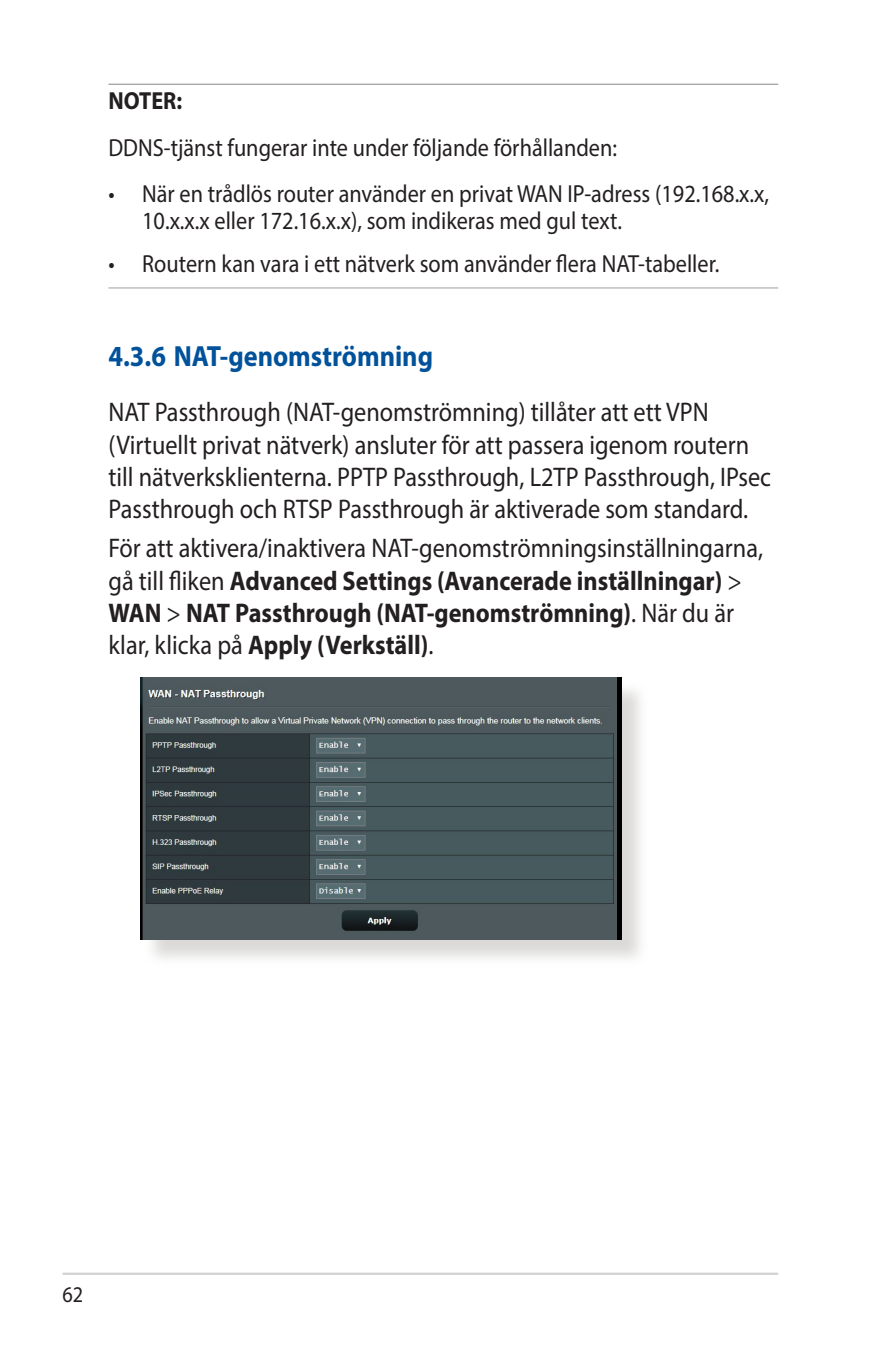
<style>
.page{position:relative;width:893px;height:1346px;background:#fff}
.page>*{position:absolute;margin:0;border:0;box-sizing:border-box;transform-origin:0 0}
.t1{font:700 29.25px "Myriad Pro";color:#01529a;scale:.9 1}
.t2{font:27px/32.4px "Myriad Pro";color:#231f20;scale:.9 1}
.t3{font:24.75px/27px "Myriad Pro";color:#231f20;scale:.9 1}
.t4{font:700 24.75px "Myriad Pro";color:#231f20;scale:.9 1}
.t5{font:22.5px "Myriad Pro";color:#231f20;scale:.9 1}
.s1{font-weight:700}
</style>
<div class="page">
<hr style="left:63px;top:1272px;width:715px;height:3px;background:#d1d2d4">
<hr style="left:108px;top:84px;width:670px;height:1px;background:#939598">
<hr style="left:108px;top:287px;width:670px;height:1px;background:#a8a9ad">
<div style="left:144px;top:681px;width:505px;height:286px;background:#cfcecb;opacity:.75"></div>
<img style="left:140px;top:677px;width:481px;height:262px">
<p class="t4" style="left:108px;top:85px;width:84px">NOTER:</p>
<p class="t3" style="left:108px;top:133px;width:567px">DDNS-tjänst fungerar inte under följande förhållanden:</p>
<p class="t3" style="left:142px;top:180px;width:698px;text-indent:-34px">• När en trådlös router använder en privat WAN IP-adress (192.168.x.x,<br>10.x.x.x eller 172.16.x.x), som indikeras med gul text.</p>
<p class="t3" style="left:108px;top:250px;width:680px">• Routern kan vara i ett nätverk som använder flera NAT-tabeller.</p>
<p class="t1" style="left:108px;top:337px;width:362px">4.3.6 NAT-genomströmning</p>
<p class="t2" style="left:108px;top:395px;width:738px">NAT Passthrough (NAT-genomströmning) tillåter att ett VPN (Virtuellt privat nätverk) ansluter för att passera igenom routern till nätverksklienterna. PPTP Passthrough, L2TP Passthrough, IPsec Passthrough och RTSP Passthrough är aktiverade som standard.</p>
<p class="t2" style="left:108px;top:531px;width:729px">För att aktivera/inaktivera NAT-genomströmningsinställningarna, gå till fliken <span class="s1">Advanced Settings (Avancerade inställningar)</span> &gt; <span class="s1">WAN</span> &gt; <span class="s1">NAT Passthrough (NAT-genomströmning)</span>. När du är klar, klicka på <span class="s1">Apply (Verkställ)</span>.</p>
<p class="t5" style="left:63px;top:1281px;width:25px">62</p>
</div>
